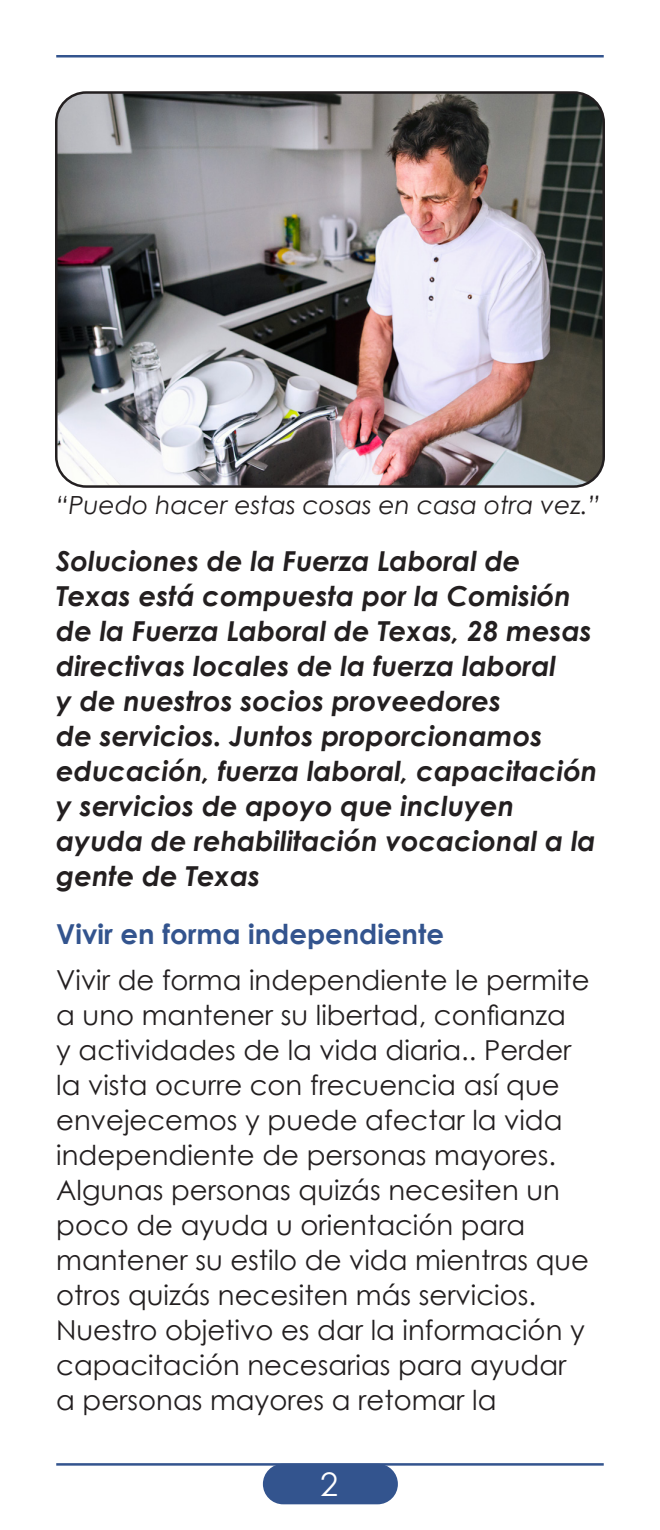
<style>
.page{position:relative;width:660px;height:1530px;background:#fff}
.page>*{position:absolute;margin:0;border:0;box-sizing:border-box;transform-origin:0 0}
.t1{font:32.5px "Century Gothic";color:#fff}
.t2{font:27.5px/35px "Century Gothic";color:#231f20}
.t3{font:italic 700 27.5px/35px "Century Gothic";color:#231f20}
.t4{font:700 27.5px "Century Gothic";color:#33548e}
.t5{font:italic 25px "Century Gothic";color:#231f20}
</style>
<div class="page">
<div style="left:263px;top:1464px;width:135px;height:40px;background:#33548e;border-radius:20px"></div>
<hr style="left:56px;top:1463px;width:548px;height:3px;background:#33548e">
<hr style="left:56px;top:55px;width:548px;height:3px;background:#33548e">
<img style="left:58px;top:94px;width:544px;height:391px">
<div style="left:55px;top:91px;width:550px;height:397px;border:2px solid #231f20;border-radius:30px"></div>
<p class="t5" style="left:56px;top:487px;width:546px">“Puedo hacer estas cosas en casa otra vez.”</p>
<p class="t3" style="left:56px;top:543px;width:543px">Soluciones de la Fuerza Laboral de Texas está compuesta por la Comisión de la Fuerza Laboral de Texas, 28 mesas directivas locales de la fuerza laboral<br>y de nuestros socios proveedores<br>de servicios. Juntos proporcionamos educación, fuerza laboral, capacitación y servicios de apoyo que incluyen ayuda de rehabilitación vocacional a la gente de Texas</p>
<h2 class="t4" style="left:56px;top:913px;width:389px">Vivir en forma independiente</h2>
<p class="t2" style="left:56px;top:962px;width:535px">Vivir de forma independiente le permite a uno mantener su libertad, confianza<br>y actividades de la vida diaria.. Perder la vista ocurre con frecuencia así que envejecemos y puede afectar la vida independiente de personas mayores.<br>Algunas personas quizás necesiten un poco de ayuda u orientación para mantener su estilo de vida mientras que otros quizás necesiten más servicios.<br>Nuestro objetivo es dar la información y capacitación necesarias para ayudar a personas mayores a retomar la</p>
<p class="t1" style="left:320px;top:1462px;width:20px">2</p>
</div>
